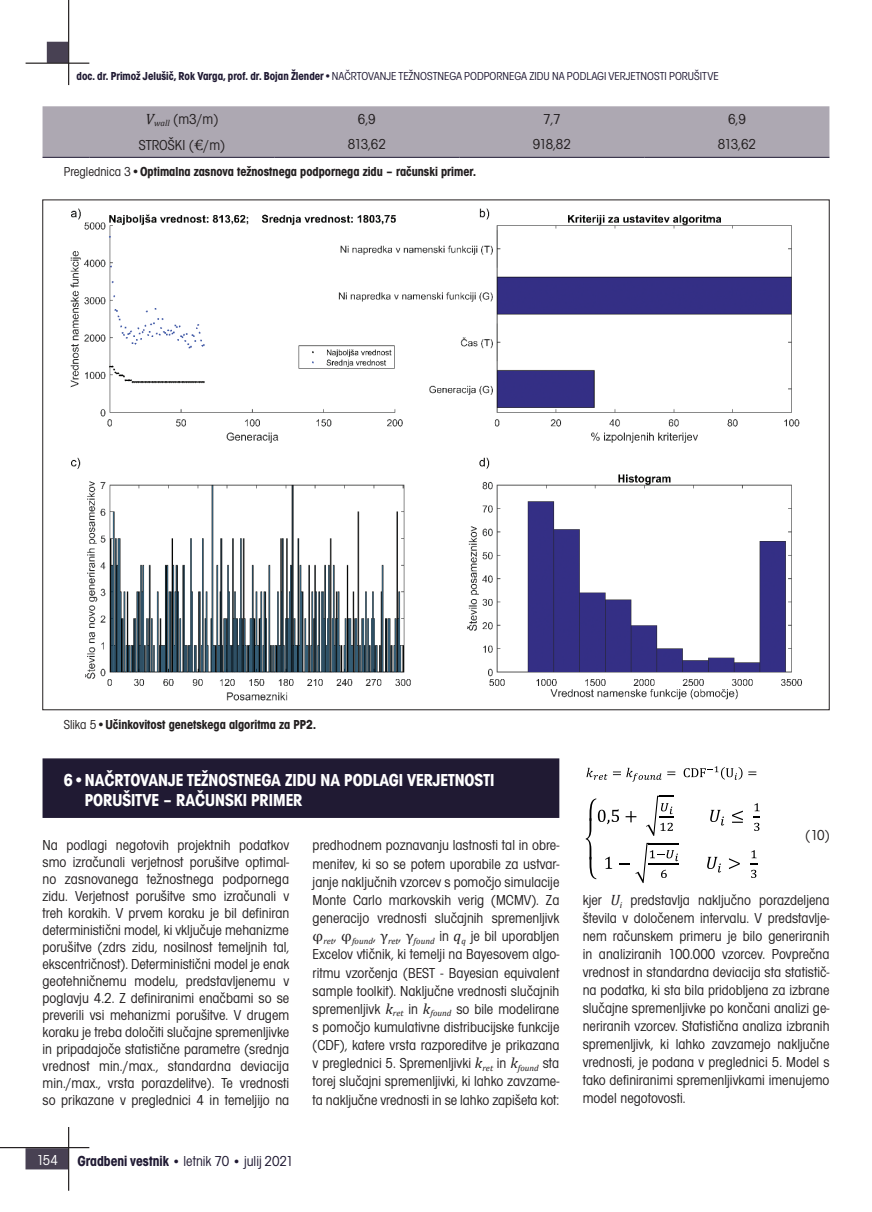
<style>
.page{position:relative;width:872px;height:1212px;background:#fff}
.page>*{position:absolute;margin:0;border:0;box-sizing:border-box;transform-origin:0 0}
.t1{font:700 condensed 18px/19.5px "Avant Gar Got Itc TEE";color:#fff}
.t2{font:condensed 15px/17px "Avant Gar Got Itc TEE";color:#231f20;text-align:justify}
.t3{font:condensed 15px "Avant Gar Got Itc TEE";color:#201a33}
.t4{font:condensed 15px "Avant Gar Got Itc TEE";color:#fff}
.t5{font:700 condensed 13.5px "Avant Gar Got Itc TEE";color:#231f20}
.t6{font:condensed 12px "Avant Gar Got Itc TEE";color:#201a33}
.s1{font-weight:700}
.s2{font-family:"Cambria";font-style:italic;font-stretch:normal}
.s3{font-family:"Cambria";font-stretch:normal}
.s4{font-weight:400}
.s5{font-weight:700;font-size:13.5px}
</style>
<div class="page">
<div style="left:47px;top:42px;width:21px;height:21px;background:#484153"></div>
<div style="left:26px;top:1148px;width:42px;height:21px;background:#484153;border:2px solid #484153"></div>
<hr style="left:0;top:1147px;width:89px;height:1px;background:#231f20">
<hr style="left:68px;top:1127px;width:1px;height:64px;background:#231f20">
<hr style="left:26px;top:63px;width:63px;height:1px;background:#231f20">
<hr style="left:68px;top:0;width:1px;height:85px;background:#231f20">
<img style="left:70px;top:208px;width:732px;height:493px">
<div style="left:43px;top:106px;width:786px;height:51px;background:#ada8b2"></div>
<hr style="left:43px;top:157px;width:46px;height:1px;background:#201a33">
<hr style="left:89px;top:157px;width:185px;height:1px;background:#201a33">
<hr style="left:274px;top:157px;width:185px;height:1px;background:#201a33">
<hr style="left:459px;top:157px;width:185px;height:1px;background:#201a33">
<hr style="left:644px;top:157px;width:185px;height:1px;background:#201a33">
<div style="left:43px;top:758px;width:516px;height:60px;background:#201a33;border:2px solid #201a33"></div>
<svg style="left:586px;top:768px;width:21px;height:12px"></svg>
<svg style="left:613px;top:768px;width:48px;height:14px"></svg>
<svg style="left:667px;top:771px;width:8px;height:4px"></svg>
<svg style="left:683px;top:766px;width:59px;height:14px"></svg>
<svg style="left:748px;top:771px;width:8px;height:4px"></svg>
<svg style="left:710px;top:810px;width:14px;height:15px"></svg>
<svg style="left:732px;top:810px;width:11px;height:13px"></svg>
<svg style="left:754px;top:823px;width:5px;height:8px"></svg>
<svg style="left:753px;top:803px;width:6px;height:14px"></svg>
<svg style="left:586px;top:796px;width:92px;height:87px"></svg>
<hr style="left:648px;top:863px;width:31px;height:1px;background:#000">
<hr style="left:648px;top:843px;width:31px;height:1px;background:#000">
<svg style="left:707px;top:857px;width:14px;height:15px"></svg>
<svg style="left:729px;top:858px;width:11px;height:11px"></svg>
<svg style="left:751px;top:870px;width:5px;height:8px"></svg>
<svg style="left:750px;top:850px;width:7px;height:14px"></svg>
<p class="t6" style="left:77px;top:70px;width:643px"><span class="s1">doc. dr. Primož Jelušič, Rok Varga, prof. dr. Bojan Žlender</span>•NAČRTOVANJE TEŽNOSTNEGA PODPORNEGA ZIDU NA PODLAGI VERJETNOSTI PORUŠITVE</p>
<p class="t2" style="left:145px;top:111px;width:74px"><span class="s2">V</span><sub>wall</sub> (m3/m)</p>
<p class="t2" style="left:358px;top:110px;width:19px">6,9</p>
<p class="t2" style="left:543px;top:110px;width:19px">7,7</p>
<p class="t2" style="left:728px;top:110px;width:19px">6,9</p>
<p class="t2" style="left:139px;top:136px;width:88px">STROŠKI (<span class="s3">€</span>/m)</p>
<p class="t2" style="left:348px;top:136px;width:40px">813,62</p>
<p class="t2" style="left:533px;top:136px;width:40px">918,82</p>
<p class="t2" style="left:718px;top:136px;width:40px">813,62</p>
<p class="t5" style="left:64px;top:164px;width:414px"><span class="s4">Preglednica 3•</span>Optimalna zasnova težnostnega podpornega zidu – računski primer.</p>
<p class="t5" style="left:64px;top:716px;width:254px"><span class="s4">Slika 5•</span>Učinkovitost genetskega algoritma za PP2.</p>
<p class="t1" style="left:85px;top:770px;width:411px;text-indent:-21px">6•NAČRTOVANJE TEŽNOSTNEGA ZIDU NA PODLAGI VERJETNOSTI<br>PORUŠITVE – RAČUNSKI PRIMER</p>
<p class="t2" style="left:43px;top:837px;width:248px">Na podlagi negotovih projektnih podatkov smo izračunali verjetnost porušitve optimal&shy;no zasnovanega težnostnega podpornega zidu. Verjetnost porušitve smo izračunali v treh korakih. V prvem koraku je bil definiran deterministični model, ki vključuje mehanizme porušitve (zdrs zidu, nosilnost temeljnih tal, ekscentričnost). Deterministični model je enak geotehničnemu modelu, predstavljenemu v poglavju 4.2. Z definiranimi enačbami so se preverili vsi mehanizmi porušitve. V drugem koraku je treba določiti slučajne spremenljivke in pripadajoče statistične parametre (srednja vrednost min./max., standardna deviacija min./max., vrsta porazdelitve). Te vrednosti so prikazane v preglednici 4 in temeljijo na</p>
<p class="t2" style="left:313px;top:836px;width:248px;line-height:18.1px">predhodnem poznavanju lastnosti tal in obre&shy;menitev, ki so se potem uporabile za ustvar&shy;janje naključnih vzorcev s pomočjo simulacije Monte Carlo markovskih verig (MCMV). Za generacijo vrednosti slučajnih spremenljivk <span class="s3">φ</span><sub>ret</sub>, <span class="s3">φ</span><sub>found</sub>, <span class="s3">γ</span><sub>ret</sub>, <span class="s3">γ</span><sub>found</sub> in <span class="s2">q</span><sub>q</sub> je bil uporabljen Excelov vtičnik, ki temelji na Bayesovem algo&shy;ritmu vzorčenja (BEST - Bayesian equivalent sample toolkit). Naključne vrednosti slučajnih spremenljivk <span class="s2">k</span><sub>ret</sub> in <span class="s2">k</span><sub>found</sub> so bile modelirane s pomočjo kumulativne distribucijske funkcije (CDF), katere vrsta razporeditve je prikazana v preglednici 5. Spremenljivki <span class="s2">k</span><sub>ret</sub> in <span class="s2">k</span><sub>found</sub> sta torej slučajni spremenljivki, ki lahko zavzame&shy;ta naključne vrednosti in se lahko zapišeta kot:</p>
<p class="t4" style="left:36px;top:1152px;width:23px">154</p>
<p class="t3" style="left:77px;top:1152px;width:217px"><span class="s1">Gradbeni vestnik</span> <span class="s5">•</span> letnik 70 <span class="s5">•</span> julij 2021</p>
<p class="t2" style="left:805px;top:827px;width:25px">(10)</p>
<p class="t2" style="left:583px;top:891px;width:248px;line-height:18px">kjer <span class="s2">U</span><sub>i</sub> predstavlja naključno porazdeljena števila v določenem intervalu. V predstavlje&shy;nem računskem primeru je bilo generiranih in analiziranih 100.000 vzorcev. Povprečna vrednost in standardna deviacija sta statistič&shy;na podatka, ki sta bila pridobljena za izbrane slučajne spremenljivke po končani analizi ge&shy;neriranih vzorcev. Statistična analiza izbranih spremenljivk, ki lahko zavzamejo naključne vrednosti, je podana v preglednici 5. Model s tako definiranimi spremenljivkami imenujemo model negotovosti.</p>
</div>
